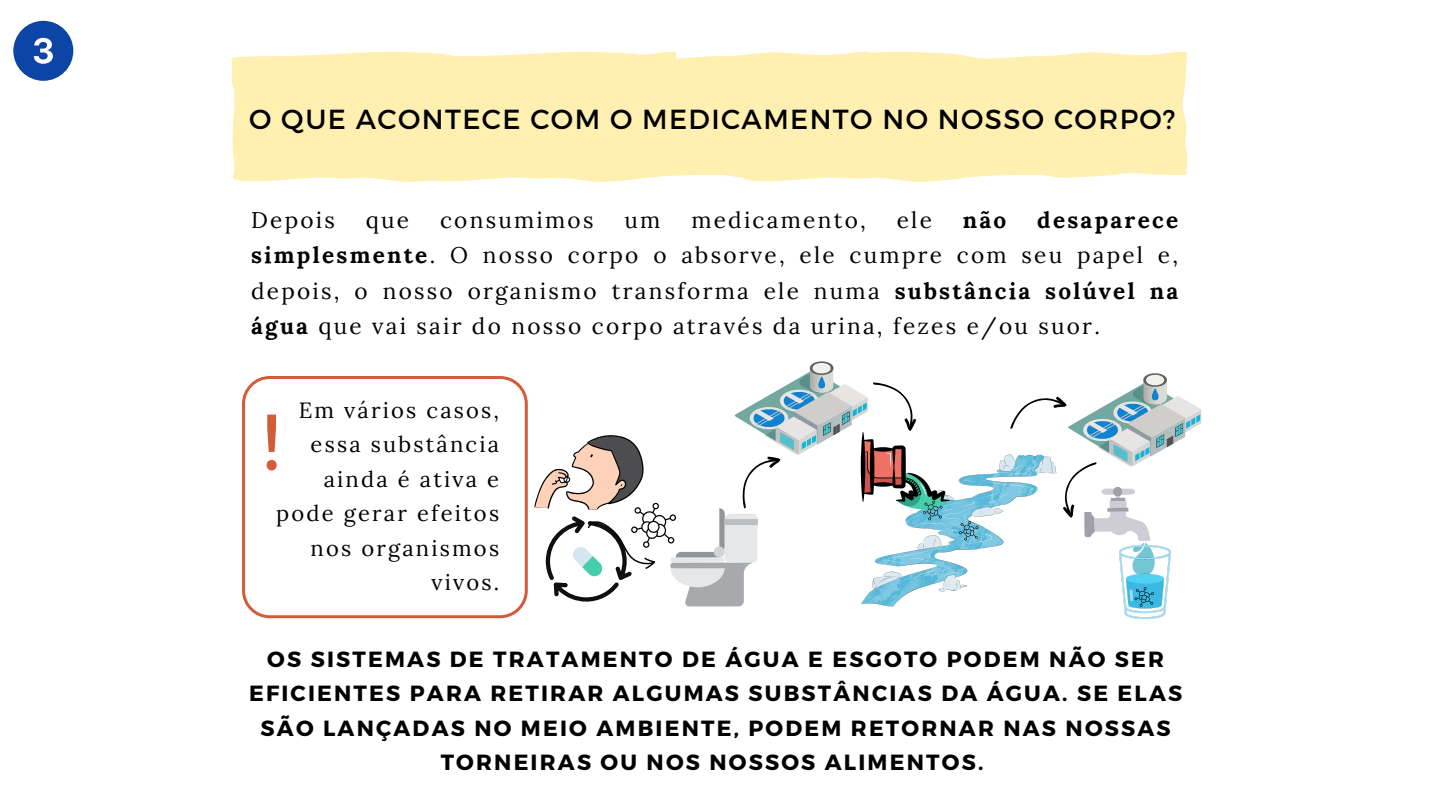
<style>
.page{position:relative;width:1440px;height:810px;background:#fff}
.page>*{position:absolute;margin:0;border:0;box-sizing:border-box;transform-origin:0 0}
.t1{font:79.8px "Montserrat";color:#d35b38}
.t2{font:27.6px "Montserrat";letter-spacing:.05em;color:#000}
.t3{font:22.6px/35.4px "Lora";letter-spacing:.1em;color:#000;text-align:justify}
.t4{font:700 22.6px "Lora";color:#000}
.t5{font:700 21.9px/34.4px "Montserrat";letter-spacing:.1em;color:#000;text-align:center}
.t6{font:21.9px/34.4px "Lora";letter-spacing:.1em;color:#000;text-align:right}
.s1{font-weight:700}
</style>
<div class="page">
<svg style="left:13px;top:21px;width:60px;height:60px"></svg>
<svg style="left:871px;top:51px;width:317px;height:131px;background:#fff1b6"></svg>
<div style="left:678px;top:51px;width:193px;height:131px;background:#fff0b1"></div>
<div style="left:231px;top:51px;width:447px;height:131px;background:#fff0b1"></div>
<img style="left:1124px;top:607px;width:42px;height:11px">
<svg style="left:534px;top:361px;width:667px;height:246px"></svg>
<svg style="left:242px;top:376px;width:286px;height:242px"></svg>
<p class="t2" style="left:249px;top:101px;width:928px">O QUE ACONTECE COM O MEDICAMENTO NO NOSSO CORPO?</p>
<p class="t3" style="left:251px;top:202px;width:929px;text-indent:786px"><span class="s1">desaparece simplesmente</span>. O nosso corpo o absorve, ele cumpre com seu papel e, depois, o nosso organismo transforma ele numa <span class="s1">substância solúvel na água</span> que vai sair do nosso corpo através da urina, fezes e/ou suor.</p>
<p class="t3" style="left:251px;top:202px;width:85px">Depois</p>
<p class="t3" style="left:366px;top:202px;width:45px">que</p>
<p class="t3" style="left:440px;top:202px;width:155px">consumimos</p>
<p class="t3" style="left:624px;top:202px;width:37px">um</p>
<p class="t3" style="left:691px;top:202px;width:176px">medicamento,</p>
<p class="t3" style="left:897px;top:202px;width:37px">ele</p>
<p class="t4" style="left:963px;top:205px;width:45px">não</p>
<p class="t6" style="left:276px;top:393px;width:225px">Em vários casos, essa substância ainda é ativa e pode gerar efeitos nos organismos vivos.</p>
<p class="t1" style="left:262px;top:389px;width:18px">!</p>
<p class="t5" style="left:249px;top:641px;width:935px">OS SISTEMAS DE TRATAMENTO DE ÁGUA E ESGOTO PODEM NÃO SER EFICIENTES PARA RETIRAR ALGUMAS SUBSTÂNCIAS DA ÁGUA. SE ELAS SÃO LANÇADAS NO MEIO AMBIENTE, PODEM RETORNAR NAS NOSSAS TORNEIRAS OU NOS NOSSOS ALIMENTOS.</p>
</div>
